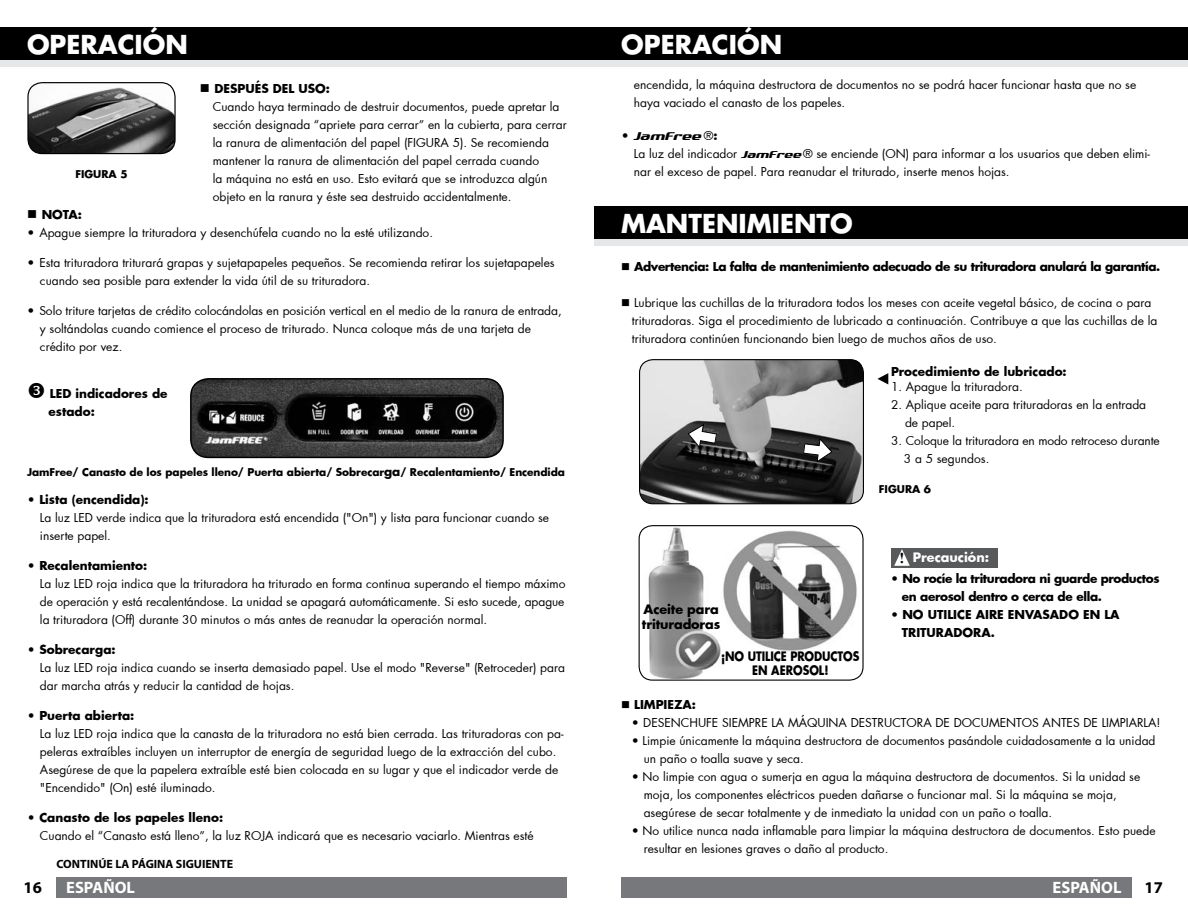
<style>
.page{position:relative;width:1188px;height:918px;background:#fff}
.page>*{position:absolute;margin:0;border:0;box-sizing:border-box;transform-origin:0 0}
.t1{font:700 25.5px "Futura";color:#fff}
.t2{font:700 16.5px "Myriad Pro";color:#fff}
.t3{font:700 16.5px "Myriad Pro";color:#000}
.t4{font:italic 13.5px "SF Quartzite";color:#000}
.t5{font:700 12.75px/13.5px "Futura";letter-spacing:-.01em;color:#000;text-align:center;scale:.85 1}
.t6{font:700 12.75px/15.3px "Futura";letter-spacing:-.01em;color:#000}
.t7{font:700 12.75px "Futura";color:#fff}
.t8{font:12px/18px "Futura";color:#000}
.t9{font:700 12px/18px "Futura";color:#000}
.t10{font:700 12px/18px "Futura";letter-spacing:-.03em;color:#000}
.t11{font:700 12px "Myriad Pro";color:#000}
.t12{font:700 10.5px "Futura";letter-spacing:-.005em;color:#000}
.s1{font-weight:700}
.s2{font-size:12px}
.s3{font-family:"Futura";font-weight:700;font-style:normal;font-size:12px}
.s4{font-family:"Futura";font-style:normal;font-size:12px}
.s5{font-family:"SF Quartzite";font-style:italic}
.s6{font-family:"Times New Roman";font-size:15px;color:#000}
.s7{font-weight:400}
</style>
<div class="page">
<div style="left:56px;top:877px;width:511px;height:21px;background:#77787b"></div>
<div style="left:621px;top:877px;width:511px;height:21px;background:#77787b"></div>
<div style="left:594px;top:214px;width:594px;height:32px;background:#e6e7e8"></div>
<div style="left:594px;top:206px;width:594px;height:33px;background:#000"></div>
<div style="left:0;top:34px;width:594px;height:33px;background:#e6e7e8"></div>
<div style="left:0;top:27px;width:594px;height:32px;background:#000"></div>
<div style="left:594px;top:34px;width:594px;height:33px;background:#e6e7e8"></div>
<div style="left:594px;top:27px;width:594px;height:32px;background:#000"></div>
<svg style="left:878px;top:373px;width:10px;height:11px"></svg>
<img style="left:640px;top:360px;width:223px;height:144px">
<div style="left:639px;top:359px;width:225px;height:145px;border:1px solid #000;border-radius:13px"></div>
<svg style="left:803px;top:437px;width:30px;height:27px"></svg>
<svg style="left:687px;top:423px;width:31px;height:26px"></svg>
<img style="left:639px;top:526px;width:223px;height:154px">
<div style="left:639px;top:525px;width:225px;height:156px;border:1px solid #000;border-radius:13px"></div>
<div style="left:891px;top:548px;width:107px;height:19px;background:#58595b"></div>
<svg style="left:894px;top:549px;width:16px;height:17px"></svg>
<img style="left:191px;top:379px;width:312px;height:78px">
<div style="left:190px;top:378px;width:314px;height:80px;border:1px solid #000;border-radius:18px"></div>
<img style="left:28px;top:83px;width:147px;height:71px">
<div style="left:27px;top:82px;width:149px;height:72px;border:1px solid #000;border-radius:14px"></div>
<h1 class="t1" style="left:27px;top:26px;width:162px">OPERACIÓN</h1>
<h1 class="t1" style="left:621px;top:26px;width:162px">OPERACIÓN</h1>
<p class="t12" style="left:75px;top:167px;width:54px">FIGURA 5</p>
<p class="t8" style="left:213px;top:80px;width:355px;text-indent:-13px">■ <span class="s1">DESPUÉS DEL USO:<br></span>Cuando haya terminado de destruir documentos, puede apretar la sección designada “apriete para cerrar” en la cubierta, para cerrar la ranura de alimentación del papel (FIGURA 5). Se recomienda mantener la ranura de alimentación del papel cerrada cuando<br>la máquina no está en uso. Esto evitará que se introduzca algún objeto en la ranura y éste sea destruido accidentalmente.</p>
<p class="t9" style="left:27px;top:206px;width:57px">■ NOTA:</p>
<p class="t8" style="left:27px;top:224px;width:408px"><span class="s1">•</span> Apague siempre la trituradora y desenchúfela cuando no la esté utilizando.</p>
<p class="t8" style="left:40px;top:254px;width:516px;text-indent:-13px"><span class="s1">•</span> Esta trituradora triturará grapas y sujetapapeles pequeños. Se recomienda retirar los sujetapapeles cuando sea posible para extender la vida útil de su trituradora.</p>
<p class="t8" style="left:40px;top:302px;width:523px;text-indent:-13px"><span class="s1">•</span> Solo triture tarjetas de crédito colocándolas en posición vertical en el medio de la ranura de entrada, y soltándolas cuando comience el proceso de triturado. Nunca coloque más de una tarjeta de crédito por vez.</p>
<p class="t9" style="left:49px;top:384px;width:120px">LED indicadores de estado:</p>
<p class="t12" style="left:27px;top:464px;width:539px">JamFree/ Canasto de los papeles lleno/ Puerta abierta/ Sobrecar<span class="s2">ga</span>/ Recalentamiento/ Encendida</p>
<p class="t9" style="left:27px;top:491px;width:123px">• Lista (encendida):</p>
<p class="t8" style="left:40px;top:509px;width:511px">La luz LED verde indica que la trituradora está encendida ("On") y lista para funcionar cuando se inserte papel.</p>
<p class="t9" style="left:27px;top:557px;width:122px">• Recalentamiento:</p>
<p class="t8" style="left:40px;top:575px;width:527px;text-align:justify">La luz LED roja indica que la trituradora ha triturado en forma continua superando el tiempo máximo de operación y está recalentándose. La unidad se apagará automáticamente. Si esto sucede, apague la trituradora (Off) durante 30 minutos o más antes de reanudar la operación normal.</p>
<p class="t9" style="left:27px;top:641px;width:90px">• Sobrecarga:</p>
<p class="t8" style="left:40px;top:659px;width:527px">La luz LED roja indica cuando se inserta demasiado papel. Use el modo "Reverse" (Retroceder) para dar marcha atrás y reducir la cantidad de hojas.</p>
<p class="t9" style="left:27px;top:707px;width:109px">• Puerta abierta:</p>
<p class="t8" style="left:40px;top:725px;width:525px">La luz LED roja indica que la canasta de la trituradora no está bien cerrada. Las trituradoras con pa&shy;peleras extraíbles incluyen un interruptor de energía de seguridad luego de la extracción del cubo.<br>Asegúrese de que la papelera extraíble esté bien colocada en su lugar y que el indicador verde de "Encendido" (On) esté iluminado.</p>
<p class="t9" style="left:27px;top:809px;width:198px">• Canasto de los papeles lleno:</p>
<p class="t8" style="left:40px;top:827px;width:495px">Cuando el “Canasto está lleno”, la luz ROJA indicará que es necesario vaciarlo. Mientras esté</p>
<p class="t11" style="left:56px;top:856px;width:178px">CONTINÚE LA PÁGINA SIGUIENTE</p>
<p class="t8" style="left:634px;top:76px;width:504px">encendida, la máquina destructora de documentos no se podrá hacer funcionar hasta que no se haya vaciado el canasto de los papeles.</p>
<p class="t4" style="left:621px;top:130px;width:98px"><span class="s3">•</span> JamFree <span class="s4">®</span><span class="s3">:</span></p>
<p class="t8" style="left:634px;top:145px;width:518px">La luz del indicador <span class="s5">JamFree</span> ® se enciende (ON) para informar a los usuarios que deben elimi&shy;nar el exceso de papel. Para reanudar el triturado, inserte menos hojas.</p>
<h1 class="t1" style="left:621px;top:206px;width:233px">MANTENIMIENTO</h1>
<p class="t10" style="left:621px;top:258px;width:541px">■ Advertencia: La falta de mantenimiento adecuado de su trituradora anulará la garantía.</p>
<p class="t8" style="left:632px;top:294px;width:527px;text-indent:-11px">■ Lubrique las cuchillas de la trituradora todos los meses con aceite vegetal básico, de cocina o para trituradoras. Siga el procedimiento de lubricado a continuación. Contribuye a que las cuchillas de la trituradora continúen funcionando bien luego de muchos años de uso.</p>
<p class="t9" style="left:891px;top:363px;width:177px">Procedimiento de lubricado:</p>
<p class="t8" style="left:891px;top:378px;width:133px">1. Apague la trituradora.</p>
<p class="t8" style="left:905px;top:396px;width:243px;text-indent:-14px">2. Aplique aceite para trituradoras en la entrada de papel.</p>
<p class="t8" style="left:904px;top:432px;width:257px;text-indent:-13px">3. Coloque la trituradora en modo retroceso durante<br>3 a 5 segundos.</p>
<p class="t12" style="left:879px;top:482px;width:54px">FIGURA 6</p>
<p class="t6" style="left:642px;top:601px;width:80px">Aceite para trituradoras</p>
<p class="t5" style="left:721px;top:650px;width:164px">¡NO UTILICE PRODUCTOS<br>EN AEROSOL!</p>
<p class="t7" style="left:900px;top:548px;width:91px"><span class="s6">!</span> Precaución:</p>
<p class="t10" style="left:902px;top:570px;width:259px;text-indent:-11px"><span class="s7">•</span> No rocíe la trituradora ni guarde productos en aerosol dentro o cerca de ella.</p>
<p class="t9" style="left:902px;top:606px;width:219px;text-indent:-11px"><span class="s7">•</span> NO UTILICE AIRE ENVASADO EN LA<br>TRITURADORA.</p>
<p class="t9" style="left:621px;top:696px;width:77px">■ LIMPIEZA:</p>
<p class="t8" style="left:632px;top:714px;width:530px">• DESENCHUFE SIEMPRE LA MÁQUINA DESTRUCTORA DE DOCUMENTOS ANTES DE LIMPIARLA!</p>
<p class="t8" style="left:644px;top:732px;width:513px;text-indent:-12px">• Limpie únicamente la máquina destructora de documentos pasándole cuidadosamente a la unidad un paño o toalla suave y seca.</p>
<p class="t8" style="left:644px;top:768px;width:498px;text-indent:-12px">• No limpie con agua o sumerja en agua la máquina destructora de documentos. Si la unidad se moja, los componentes eléctricos pueden dañarse o funcionar mal. Si la máquina se moja, asegúrese de secar totalmente y de inmediato la unidad con un paño o toalla.</p>
<p class="t8" style="left:644px;top:822px;width:513px;text-indent:-12px">• No utilice nunca nada inflamable para limpiar la máquina destructora de documentos. Esto puede resultar en lesiones graves o daño al producto.</p>
<h2 class="t3" style="left:24px;top:876px;width:20px">16</h2>
<h2 class="t2" style="left:66px;top:876px;width:70px">ESPAÑOL</h2>
<h2 class="t2" style="left:1053px;top:876px;width:70px">ESPAÑOL</h2>
<h2 class="t3" style="left:1145px;top:876px;width:20px">17</h2>
</div>
